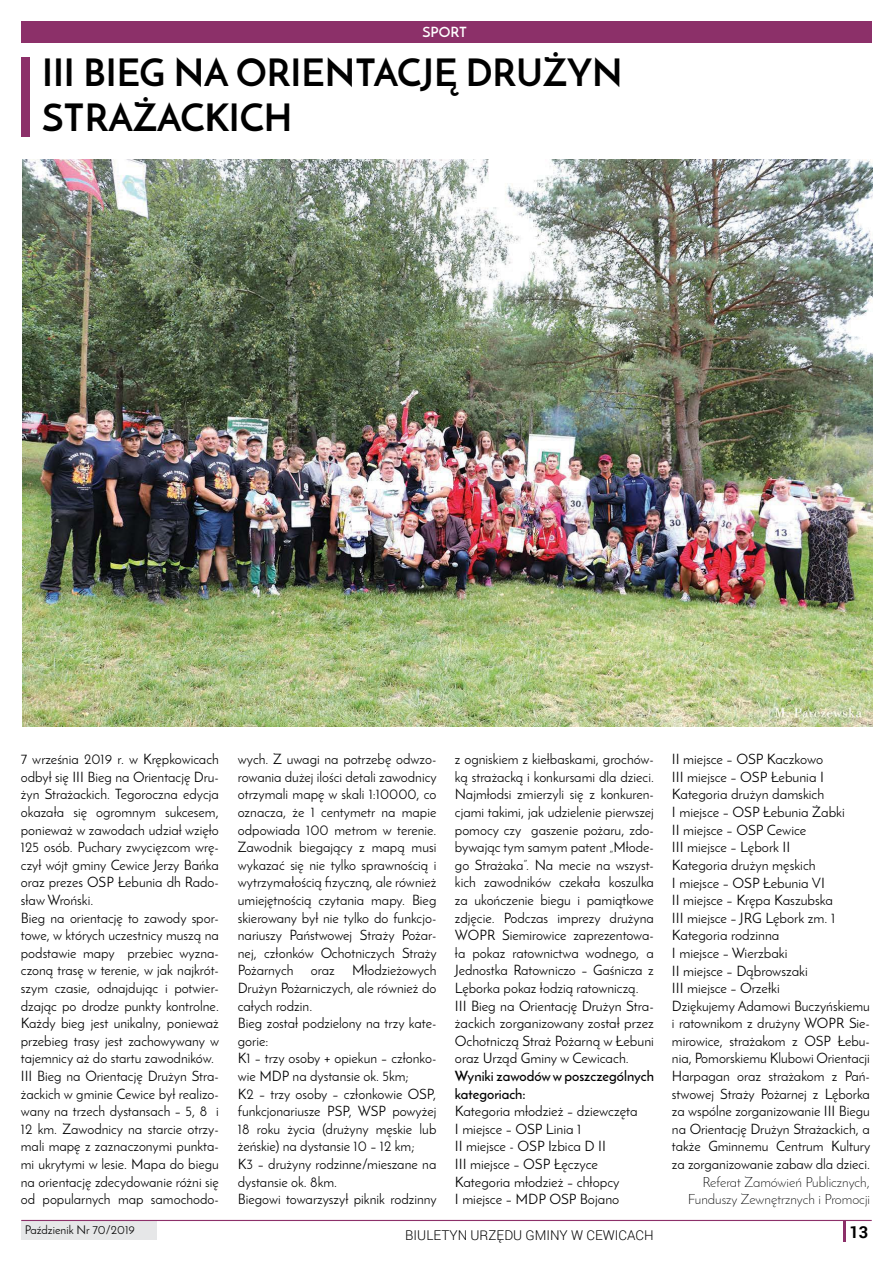
<style>
.page{position:relative;width:893px;height:1263px;background:#fff}
.page>*{position:absolute;margin:0;border:0;box-sizing:border-box;transform-origin:0 0}
.t1{font:700 37.5px "Josefin Sans";color:#000}
.t2{font:700 16.5px "Roboto";color:#000}
.t3{font:14.25px/17.5px "Josefin Sans";color:#000}
.t4{font:300 14.25px/17.5px "Josefin Sans";color:#000;text-align:right}
.t5{font:600 14.25px/17.5px "Josefin Sans";color:#000}
.t6{font:600 14.25px "Josefin Sans";color:#fff}
.t7{font:300 13.5px "Roboto";color:#000}
.t8{font:12px "Josefin Sans";color:#000}
</style>
<div class="page">
<div style="left:21px;top:1220px;width:135px;height:19px;background:#e6e7e8"></div>
<hr style="left:21px;top:1220px;width:851px;height:1px;background:#8c3069">
<hr style="left:843px;top:1220px;width:3px;height:22px;background:#8c3069">
<div style="left:22px;top:57px;width:8px;height:80px;background:#8c3069"></div>
<img style="left:22px;top:160px;width:850px;height:567px">
<div style="left:22px;top:21px;width:850px;height:22px;background:#8c3069"></div>
<p class="t6" style="left:422px;top:23px;width:10px">sport</p>
<h1 class="t1" style="left:42px;top:49px;width:217px">IIIBIEG NAORIENTACJ</h1>
<h1 class="t1" style="left:434px;top:49px;width:184px">Ę DRUŻYN</h1>
<h1 class="t1" style="left:42px;top:94px;width:24px">STRA</h1>
<h1 class="t1" style="left:133px;top:94px;width:47px">ŻACKIC</h1>
<h1 class="t1" style="left:264px;top:94px;width:30px">H</h1>
<p class="t3" style="left:21px;top:750px;width:200px">7 września 2019 r. w Krępkowicach odbył się III Bieg na Orientację Dru&shy;żyn Strażackich. Tegoroczna edycja okazała się ogromnym sukcesem, ponieważ w zawodach udział wzięło 125 osób. Puchary zwycięzcom wrę&shy;czył wójt gminy Cewice Jerzy Bańka oraz prezes OSP Łebunia dh Rado&shy;sław Wroński.<br>Bieg na orientację to zawody spor&shy;towe, w których uczestnicy muszą na podstawie mapy przebiec wyzna&shy;czoną trasę w terenie, w jak najkrót&shy;szym czasie, odnajdując i potwier&shy;dzając po drodze punkty kontrolne.<br>Każdy bieg jest unikalny, ponieważ przebieg trasy jest zachowywany w tajemnicy aż do startu zawodników.<br>III Bieg na Orientację Drużyn Stra&shy;żackich w gminie Cewice był realizo&shy;wany na trzech dystansach – 5, 8 i 12 km. Zawodnicy na starcie otrzy&shy;mali mapę z zaznaczonymi punkta&shy;mi ukrytymi w lesie. Mapa do biegu na orientację zdecydowanie różni się od popularnych map samochodo-</p>
<p class="t3" style="left:238px;top:750px;width:200px">wych. Z uwagi na potrzebę odwzo&shy;rowania dużej ilości detali zawodnicy otrzymali mapę w skali 1:10000, co oznacza, że 1 centymetr na mapie odpowiada 100 metrom w terenie.<br>Zawodnik biegający z mapą musi wykazać się nie tylko sprawnością i wytrzymałością fizyczną, ale również umiejętnością czytania mapy. Bieg skierowany był nie tylko do funkcjo&shy;nariuszy Państwowej Straży Pożar&shy;nej, członków Ochotniczych Straży<br>Pożarnych oraz Młodzieżowych<br>Drużyn Pożarniczych, ale również do całych rodzin.<br>Bieg został podzielony na trzy kate&shy;gorie:<br>K1 – trzy osoby + opiekun – członko&shy;wie MDP na dystansie ok. 5km;<br>K2 – trzy osoby – członkowie OSP, funkcjonariusze PSP, WSP powyżej<br>18 roku życia (drużyny męskie lub żeńskie) na dystansie 10 – 12 km;<br>K3 – drużyny rodzinne/mieszane na dystansie ok. 8km.<br>Biegowi towarzyszył piknik rodzinny</p>
<p class="t3" style="left:455px;top:750px;width:200px">z ogniskiem z kiełbaskami, grochów&shy;ką strażacką i konkursami dla dzieci.<br>Najmłodsi zmierzyli się z konkuren&shy;cjami takimi, jak udzielenie pierwszej pomocy czy gaszenie pożaru, zdo&shy;bywając tym samym patent „Młode&shy;go Strażaka”. Na mecie na wszyst&shy;kich zawodników czekała koszulka za ukończenie biegu i pamiątkowe zdjęcie. Podczas imprezy drużyna WOPR Siemirowice zaprezentowa&shy;ła pokaz ratownictwa wodnego, a Jednostka Ratowniczo – Gaśnicza z Lęborka pokaz łodzią ratowniczą.<br>III Bieg na Orientację Drużyn Stra&shy;żackich zorganizowany został przez Ochotniczą Straż Pożarną w Łebuni oraz Urząd Gminy w Cewicach.</p>
<p class="t5" style="left:455px;top:1067px;width:200px">Wyniki zawodów w poszczególnych kategoriach:</p>
<p class="t3" style="left:455px;top:1102px;width:184px">Kategoria młodzież – dziewczęta<br>I miejsce – OSP Linia 1<br>II miejsce - OSP Izbica D II<br>III miejsce – OSP Łęczyce<br>Kategoria młodzież – chłopcy<br>I miejsce – MDP OSP Bojano</p>
<p class="t3" style="left:672px;top:750px;width:200px">II miejsce – OSP Kaczkowo<br>III miejsce – OSP Łebunia I<br>Kategoria drużyn damskich<br>I miejsce – OSP Łebunia Żabki<br>II miejsce – OSP Cewice<br>III miejsce – Lębork II<br>Kategoria drużyn męskich<br>I miejsce – OSP Łebunia VI<br>II miejsce – Krępa Kaszubska<br>III miejsce – JRG Lębork zm. 1<br>Kategoria rodzinna<br>I miejsce – Wierzbaki<br>II miejsce – Dąbrowszaki<br>III miejsce – Orzełki<br>Dziękujemy Adamowi Buczyńskiemu i ratownikom z drużyny WOPR Sie&shy;mirowice, strażakom z OSP Łebu&shy;nia, Pomorskiemu Klubowi Orientacji<br>Harpagan oraz strażakom z Pań&shy;stwowej Straży Pożarnej z Lęborka za wspólne zorganizowanie III Biegu na Orientację Drużyn Strażackich, a także Gminnemu Centrum Kultury za zorganizowanie zabaw dla dzieci.</p>
<p class="t4" style="left:688px;top:1173px;width:184px">Referat Zamówień Publicznych,<br>Funduszy Zewnętrznych i Promocji</p>
<p class="t8" style="left:25px;top:1222px;width:112px">Paździenik Nr 70/2019</p>
<p class="t2" style="left:849px;top:1220px;width:20px">13</p>
<p class="t7" style="left:405px;top:1226px;width:250px">BIULETYN URZĘDU GMINY W CEWICACH</p>
</div>
